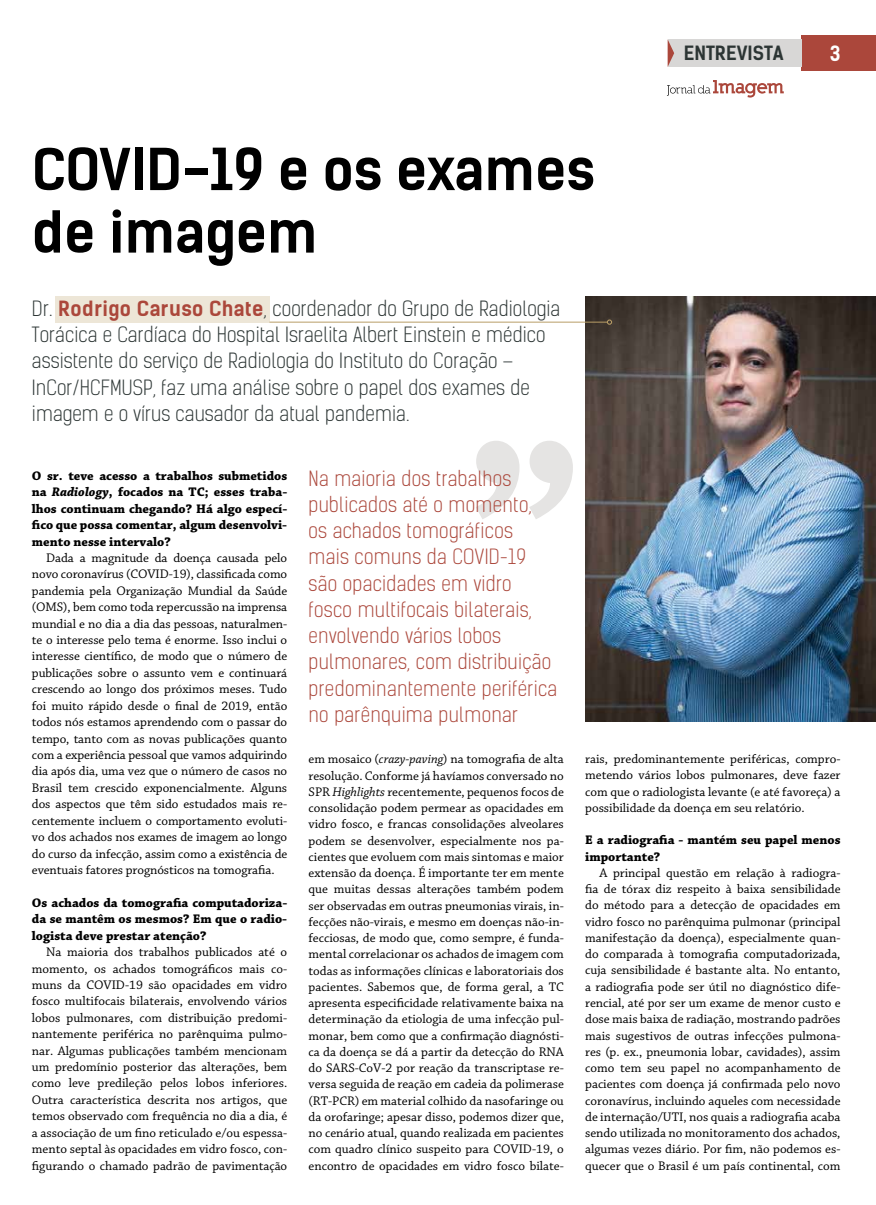
<style>
.page{position:relative;width:876px;height:1205px;background:#fff}
.page>*{position:absolute;margin:0;border:0;box-sizing:border-box;transform-origin:0 0}
.t1{font:700 55px/62.5px "Kelson Sans";color:#000}
.t2{font:300 20px/26.2px "Kelson Sans";letter-spacing:.005em;color:#2c3534}
.t3{font:300 20px/26.2px "Kelson Sans";letter-spacing:.015em;color:#ab473b}
.t4{font:700 20px "Kelson Sans";color:#fff}
.t5{font:700 18.75px "Kelson Sans";color:#2c3534}
.t6{font:13.12px/16.2px "Chaparral Pro";color:#000;text-align:justify}
.t7{font:700 13.12px/16.4px "Chaparral Pro";color:#000;text-align:justify}
.s1{font-weight:700;color:#ab473b}
.s2{font-style:italic}
</style>
<div class="page">
<hr style="left:0;top:244px;width:1px;height:961px;background:#f8f4ed">
<div style="left:801px;top:35px;width:74px;height:36px;background:#ab473b"></div>
<svg style="left:667px;top:80px;width:116px;height:18px"></svg>
<hr style="left:0;top:0;width:1px;height:244px;background:#ab473b">
<div style="left:55px;top:296px;width:214px;height:26px;background:#ede6d7"></div>
<img style="left:585px;top:296px;width:290px;height:426px">
<div style="left:667px;top:39px;width:134px;height:28px;background:#d8d7d6"></div>
<svg style="left:667px;top:39px;width:7px;height:28px"></svg>
<svg style="left:476px;top:441px;width:96px;height:78px"></svg>
<hr style="left:269px;top:322px;width:338px;height:1px;background:#b89d66">
<svg style="left:606px;top:319px;width:6px;height:6px"></svg>
<h1 class="t1" style="left:32px;top:139px;width:564px">COVID-19 e os exames de imagem</h1>
<p class="t2" style="left:32px;top:296px;width:529px">Dr. <span class="s1">Rodrigo Caruso Chate</span>, coordenador do Grupo de Radiologia Torácica e Cardíaca do Hospital Israelita Albert Einstein e médico assistente do serviço de Radiologia do Instituto do Coração – InCor/HCFMUSP, faz uma análise sobre o papel dos exames de imagem e o vírus causador da atual pandemia.</p>
<h3 class="t5" style="left:683px;top:42px;width:101px">ENTREVISTA</h3>
<h2 class="t4" style="left:829px;top:41px;width:12px">3</h2>
<p class="t7" style="left:32px;top:468px;width:257px">O sr. teve acesso a trabalhos submetidos na <span class="s2">Radiology</span>, focados na TC; esses traba&shy;lhos continuam chegando? Há algo especí&shy;fico que possa comentar, algum desenvolvi&shy;mento nesse intervalo?</p>
<p class="t6" style="left:32px;top:550px;width:257px;text-indent:14px">Dada a magnitude da doença causada pelo novo coronavírus (COVID-19), classificada como pandemia pela Organização Mundial da Saúde (OMS), bem como toda repercussão na imprensa mundial e no dia a dia das pessoas, naturalmen&shy;te o interesse pelo tema é enorme. Isso inclui o interesse científico, de modo que o número de publicações sobre o assunto vem e continuará crescendo ao longo dos próximos meses. Tudo foi muito rápido desde o final de 2019, então todos nós estamos aprendendo com o passar do tempo, tanto com as novas publicações quanto com a experiência pessoal que vamos adquirindo dia após dia, uma vez que o número de casos no Brasil tem crescido exponencialmente. Alguns dos aspectos que têm sido estudados mais re&shy;centemente incluem o comportamento evoluti&shy;vo dos achados nos exames de imagem ao longo do curso da infecção, assim como a existência de eventuais fatores prognósticos na tomografia.</p>
<p class="t7" style="left:32px;top:895px;width:257px">Os achados da tomografia computadoriza&shy;da se mantêm os mesmos? Em que o radio&shy;logista deve prestar atenção?</p>
<p class="t6" style="left:32px;top:944px;width:257px;text-indent:14px">Na maioria dos trabalhos publicados até o momento, os achados tomográficos mais co&shy;muns da COVID-19 são opacidades em vidro fosco multifocais bilaterais, envolvendo vários lobos pulmonares, com distribuição predomi&shy;nantemente periférica no parênquima pulmo&shy;nar. Algumas publicações também mencionam um predomínio posterior das alterações, bem como leve predileção pelos lobos inferiores.<br>Outra característica descrita nos artigos, que temos observado com frequência no dia a dia, é a associação de um fino reticulado e/ou espessa&shy;mento septal às opacidades em vidro fosco, con&shy;figurando o chamado padrão de pavimentação</p>
<p class="t3" style="left:308px;top:465px;width:250px">Na maioria dos trabalhos publicados até o momento,<br>os achados tomográficos mais comuns da COVID-19 são opacidades em vidro fosco multifocais bilaterais, envolvendo vários lobos pulmonares, com distribuição predominantemente periférica no parênquima pulmonar</p>
<p class="t6" style="left:308px;top:751px;width:257px">em mosaico (<span class="s2">crazy-paving</span>) na tomografia de alta resolução. Conforme já havíamos conversado no SPR <span class="s2">Highlights</span> recentemente, pequenos focos de consolidação podem permear as opacidades em vidro fosco, e francas consolidações alveolares podem se desenvolver, especialmente nos pa&shy;cientes que evoluem com mais sintomas e maior extensão da doença. É importante ter em mente que muitas dessas alterações também podem ser observadas em outras pneumonias virais, in&shy;fecções não-virais, e mesmo em doenças não-in&shy;fecciosas, de modo que, como sempre, é funda&shy;mental correlacionar os achados de imagem com todas as informações clínicas e laboratoriais dos pacientes. Sabemos que, de forma geral, a TC apresenta especificidade relativamente baixa na determinação da etiologia de uma infecção pul&shy;monar, bem como que a confirmação diagnósti&shy;ca da doença se dá a partir da detecção do RNA do SARS-CoV-2 por reação da transcriptase re&shy;versa seguida de reação em cadeia da polimerase (RT-PCR) em material colhido da nasofaringe ou da orofaringe; apesar disso, podemos dizer que, no cenário atual, quando realizada em pacientes com quadro clínico suspeito para COVID-19, o encontro de opacidades em vidro fosco bilate-</p>
<p class="t6" style="left:585px;top:751px;width:257px">rais, predominantemente periféricas, compro&shy;metendo vários lobos pulmonares, deve fazer com que o radiologista levante (e até favoreça) a possibilidade da doença em seu relatório.</p>
<p class="t7" style="left:585px;top:832px;width:257px">E a radiografia - mantém seu papel menos importante?</p>
<p class="t6" style="left:585px;top:865px;width:257px;text-indent:14px">A principal questão em relação à radiogra&shy;fia de tórax diz respeito à baixa sensibilidade do método para a detecção de opacidades em vidro fosco no parênquima pulmonar (principal manifestação da doença), especialmente quan&shy;do comparada à tomografia computadorizada, cuja sensibilidade é bastante alta. No entanto, a radiografia pode ser útil no diagnóstico dife&shy;rencial, até por ser um exame de menor custo e dose mais baixa de radiação, mostrando padrões mais sugestivos de outras infecções pulmona&shy;res (p. ex., pneumonia lobar, cavidades), assim como tem seu papel no acompanhamento de pacientes com doença já confirmada pelo novo coronavírus, incluindo aqueles com necessidade de internação/UTI, nos quais a radiografia acaba sendo utilizada no monitoramento dos achados, algumas vezes diário. Por fim, não podemos es&shy;quecer que o Brasil é um país continental, com</p>
</div>
